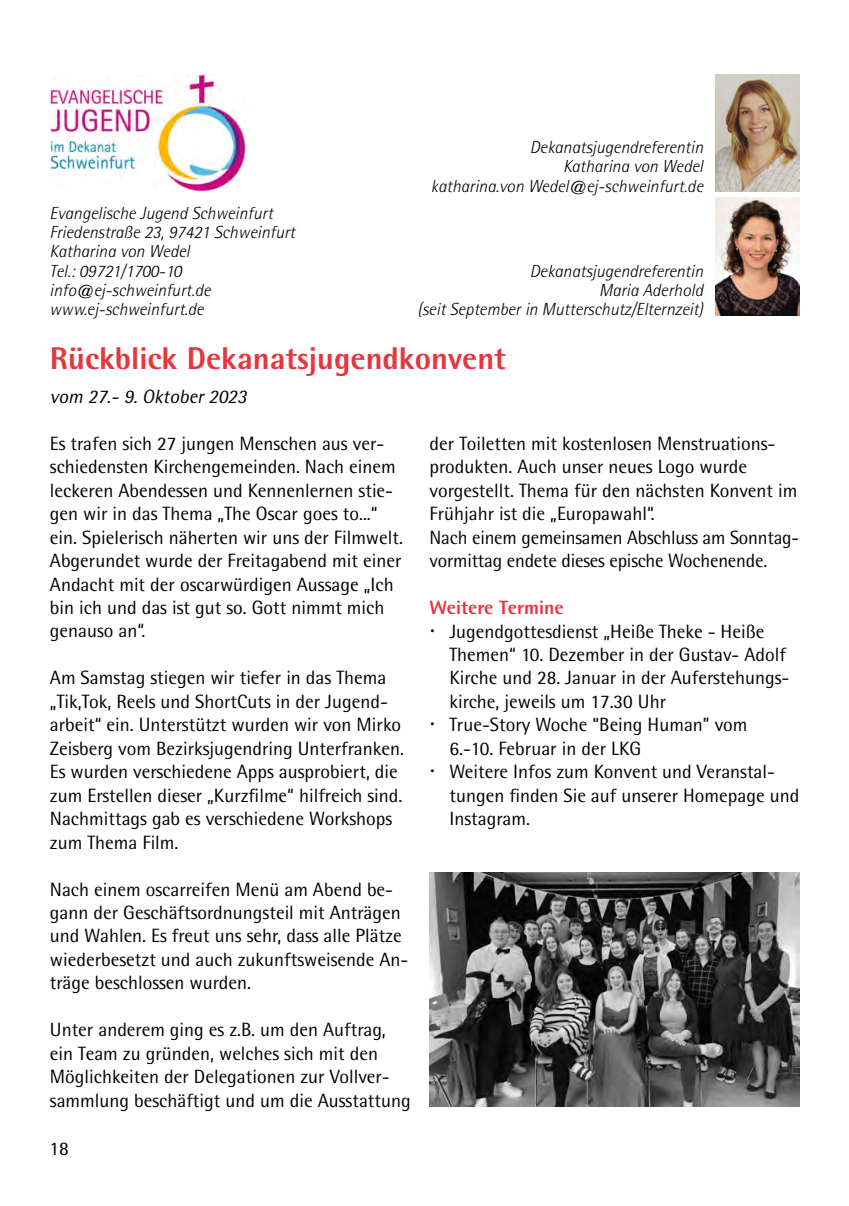
<style>
.page{position:relative;width:849px;height:1206px;background:#fff}
.page>*{position:absolute;margin:0;border:0;box-sizing:border-box;transform-origin:0 0}
.Überschrift{font:800 31.5px "Rotis Semi Sans Std";color:#e7363d}
.Fließtext{font:19.25px/23.4px "Rotis Semi Sans Std";color:#000}
.Unterüberschrift_Rotis_Italic_11_Pt{font:italic 19.25px "Rotis Semi Sans Std";color:#000}
.Textüberschrift_rotis_extra_bold_11pt_li{font:800 19.25px "Rotis Semi Sans Std";color:#e7363d}
.Kontaktdaten{font:italic 300 17.5px "Rotis Semi Sans Std";color:#000}
</style>
<div class="page">
<img style="left:50px;top:74px;width:196px;height:118px">
<img style="left:715px;top:74px;width:84px;height:118px">
<img style="left:715px;top:198px;width:84px;height:117px">
<img style="left:429px;top:872px;width:370px;height:234px">
<p class="Kontaktdaten" style="left:529px;top:137px;width:175px">Dekanatsjugendreferentin</p>
<p class="Kontaktdaten" style="left:563px;top:156px;width:142px">Katharina von Wedel</p>
<p class="Kontaktdaten" style="left:431px;top:175px;width:273px">katharina.von Wedel@ej-schweinfurt.de</p>
<p class="Kontaktdaten" style="left:50px;top:203px;width:225px">Evangelische Jugend Schweinfurt</p>
<p class="Kontaktdaten" style="left:50px;top:222px;width:247px">Friedenstraße 23, 97421 Schweinfurt</p>
<p class="Kontaktdaten" style="left:50px;top:241px;width:142px">Katharina von Wedel</p>
<p class="Kontaktdaten" style="left:50px;top:260px;width:133px">Tel.: 09721/1700-10</p>
<p class="Kontaktdaten" style="left:50px;top:280px;width:162px">info@ej-schweinfurt.de</p>
<p class="Kontaktdaten" style="left:50px;top:299px;width:155px">www.ej-schweinfurt.de</p>
<p class="Kontaktdaten" style="left:529px;top:260px;width:175px">Dekanatsjugendreferentin</p>
<p class="Kontaktdaten" style="left:599px;top:280px;width:106px">Maria Aderhold</p>
<p class="Kontaktdaten" style="left:417px;top:299px;width:287px">(seit September in Mutterschutz/Elternzeit)</p>
<p class="Überschrift" style="left:50px;top:338px;width:457px">Rückblick Dekanatsjugendkonvent</p>
<p class="Unterüberschrift_Rotis_Italic_11_Pt" style="left:50px;top:385px;width:198px">vom 27.- 9. Oktober 2023</p>
<p class="Fließtext" style="left:50px;top:431px;width:354px">Es trafen sich 27 jungen Menschen aus ver&shy;schiedensten Kirchengemeinden. Nach einem leckeren Abendessen und Kennenlernen stie&shy;gen wir in das Thema „The Oscar goes to...“ ein. Spielerisch näherten wir uns der Filmwelt.<br>Abgerundet wurde der Freitagabend mit einer Andacht mit der oscarwürdigen Aussage „Ich bin ich und das ist gut so. Gott nimmt mich genauso an“.</p>
<p class="Fließtext" style="left:50px;top:666px;width:355px">Am Samstag stiegen wir tiefer in das Thema „Tik,Tok, Reels und ShortCuts in der Jugend&shy;arbeit“ ein. Unterstützt wurden wir von Mirko Zeisberg vom Bezirksjugendring Unterfranken.<br>Es wurden verschiedene Apps ausprobiert, die zum Erstellen dieser „Kurzfilme“ hilfreich sind.<br>Nachmittags gab es verschiedene Workshops zum Thema Film.</p>
<p class="Fließtext" style="left:50px;top:877px;width:360px">Nach einem oscarreifen Menü am Abend be&shy;gann der Geschäftsordnungsteil mit Anträgen und Wahlen. Es freut uns sehr, dass alle Plätze wiederbesetzt und auch zukunftsweisende An&shy;träge beschlossen wurden.</p>
<p class="Fließtext" style="left:50px;top:1017px;width:362px">Unter anderem ging es z.B. um den Auftrag, ein Team zu gründen, welches sich mit den Möglichkeiten der Delegationen zur Vollver&shy;sammlung beschäftigt und um die Ausstattung</p>
<p class="Fließtext" style="left:429px;top:431px;width:369px">der Toiletten mit kostenlosen Menstruations&shy;produkten. Auch unser neues Logo wurde vorgestellt. Thema für den nächsten Konvent im Frühjahr ist die „Europawahl“.</p>
<p class="Fließtext" style="left:429px;top:525px;width:371px">Nach einem gemeinsamen Abschluss am Sonntag&shy;vormittag endete dieses epische Wochenende.</p>
<p class="Textüberschrift_rotis_extra_bold_11pt_li" style="left:429px;top:595px;width:136px">Weitere Termine</p>
<p class="Fließtext" style="left:449px;top:619px;width:341px">Jugendgottesdienst „Heiße Theke - Heiße Themen“ 10. Dezember in der Gustav- Adolf Kirche und 28. Januar in der Auferstehungs&shy;kirche, jeweils um 17.30 Uhr</p>
<p class="Fließtext" style="left:449px;top:713px;width:299px">True-Story Woche “Being Human” vom<br>6.-10. Februar in der LKG</p>
<p class="Fließtext" style="left:449px;top:760px;width:351px">Weitere Infos zum Konvent und Veranstal&shy;tungen finden Sie auf unserer Homepage und<br>Instagram.</p>
<p class="Fließtext" style="left:50px;top:1136px;width:21px">18</p>
</div>
